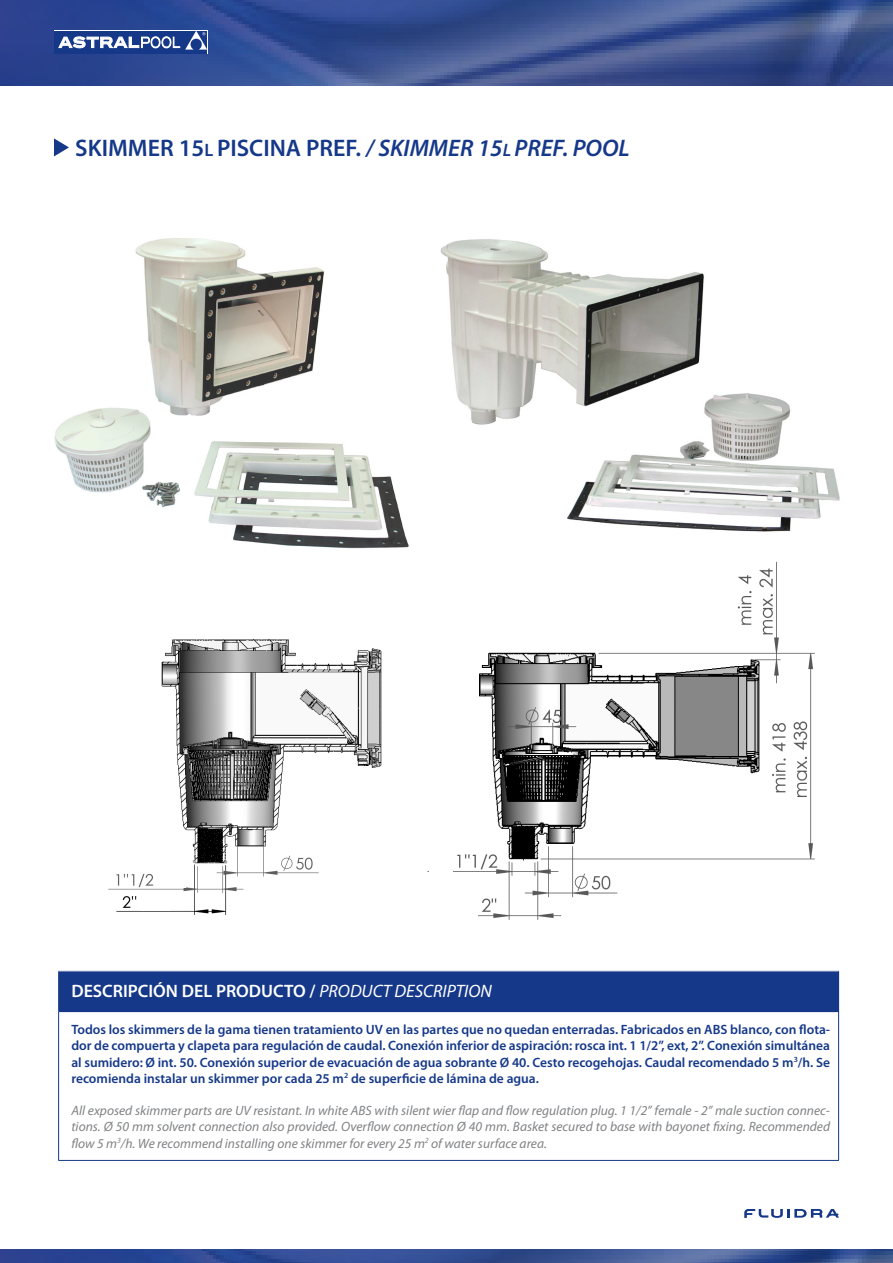
<style>
.page{position:relative;width:893px;height:1263px;background:#fff}
.page>*{position:absolute;margin:0;border:0;box-sizing:border-box;transform-origin:0 0}
.t1{font:600 24px "Myriad Pro";color:#153889}
.t2{font:600 18px "Myriad Pro";color:#fff}
.t3{font:600 13.5px/16.2px "Myriad Pro";color:#153889;text-align:justify}
.t4{font:italic 13.5px/16.2px "Myriad Pro";color:#808285;text-align:justify}
.s1{font-size:18px}
.s2{font-style:italic}
.s3{font-style:italic;font-size:18px}
.s4{font-weight:400;font-style:italic}
</style>
<div class="page">
<img style="left:0;top:0;width:893px;height:86px">
<img style="left:0;top:1249px;width:893px;height:14px">
<svg style="left:54px;top:30px;width:154px;height:24px"></svg>
<div style="left:55px;top:31px;width:130px;height:22px;background:#153889"></div>
<div style="left:185px;top:31px;width:22px;height:22px;background:#153889"></div>
<svg style="left:59px;top:31px;width:148px;height:19px"></svg>
<svg style="left:744px;top:1209px;width:95px;height:9px"></svg>
<div style="left:59px;top:971px;width:780px;height:40px;background:#153889"></div>
<hr style="left:58px;top:1011px;width:1px;height:149px;background:#153889">
<hr style="left:838px;top:1011px;width:1px;height:149px;background:#153889">
<hr style="left:58px;top:1160px;width:781px;height:1px;background:#153889">
<hr style="left:58px;top:970px;width:781px;height:1px;background:#d0d0e6">
<hr style="left:58px;top:971px;width:1px;height:40px;background:#153889">
<hr style="left:59px;top:1010px;width:779px;height:2px;background:#153889">
<svg style="left:54px;top:138px;width:15px;height:18px"></svg>
<img style="left:440px;top:239px;width:400px;height:293px">
<img style="left:54px;top:238px;width:355px;height:311px">
<img style="left:427px;top:561px;width:388px;height:359px">
<div style="left:429px;top:852px;width:24px;height:21px;background:#fff"></div>
<div style="left:453px;top:896px;width:25px;height:21px;background:#fff"></div>
<div style="left:437px;top:648px;width:42px;height:71px;background:#fff"></div>
<img style="left:108px;top:639px;width:274px;height:276px">
<div style="left:142px;top:892px;width:28px;height:18px;background:#fff"></div>
<div style="left:156px;top:873px;width:30px;height:14px;background:#fff"></div>
<div style="left:116px;top:607px;width:44px;height:103px;background:#fff"></div>
<p class="t1" style="left:75px;top:133px;width:556px">SKIMMER 15<span class="s1">L</span> PISCINA PREF. <span class="s2">/ SKIMMER 15</span><span class="s3">L</span> <span class="s2">PREF. POOL</span></p>
<p class="t2" style="left:71px;top:980px;width:422px">DESCRIPCIÓN DEL PRODUCTO / <span class="s4">PRODUCT DESCRIPTION</span></p>
<p class="t3" style="left:71px;top:1021px;width:760px">Todos los skimmers de la gama tienen tratamiento UV en las partes que no quedan enterradas. Fabricados en ABS blanco, con flota&shy;dor de compuerta y clapeta para regulación de caudal. Conexión inferior de aspiración: rosca int. 1 1/2”, ext, 2”. Conexión simultánea al sumidero: Ø int. 50. Conexión superior de evacuación de agua sobrante Ø 40. Cesto recogehojas. Caudal recomendado 5 m<sup>3</sup>/h. Se recomienda instalar un skimmer por cada 25 m<sup>2</sup> de superficie de lámina de agua.</p>
<p class="t4" style="left:71px;top:1102px;width:760px">All exposed skimmer parts are UV resistant. In white ABS with silent wier flap and flow regulation plug. 1 1/2” female - 2” male suction connec&shy;tions. Ø 50 mm solvent connection also provided. Overflow connection Ø 40 mm. Basket secured to base with bayonet fixing. Recommended flow 5 m<sup>3</sup>/h. We recommend installing one skimmer for every 25 m<sup>2</sup> of water surface area.</p>
</div>
